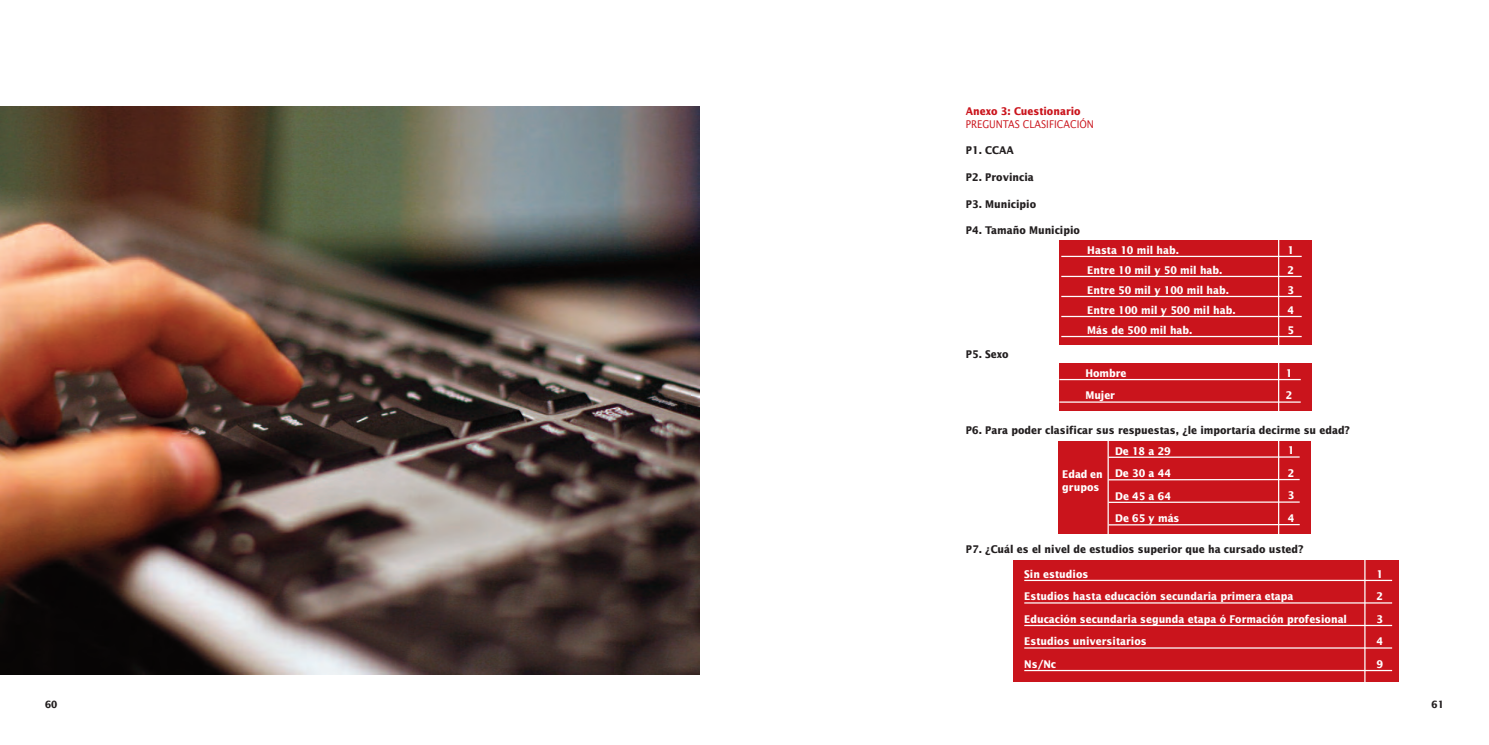
<style>
.page{position:relative;width:1489px;height:745px;background:#fff}
.page>*{position:absolute;margin:0;border:0;box-sizing:border-box;transform-origin:0 0}
.t1{font:700 10.62px/13.8px "Lucida Sans";color:#fff;scale:.9 1}
.t2{font:700 10.62px "Lucida Sans";color:#231f20;scale:.9 1}
.t3{font:10.62px "Lucida Sans";color:#ca141c;scale:.9 1}
.t4{font:700 10.62px "Lucida Sans";color:#ca141c;scale:.9 1}
.t5{font:700 10px "Lucida Sans";color:#231f20;scale:.9 1}
</style>
<div class="page">
<div style="left:1059px;top:363px;width:252px;height:47px;background:#ca141c"></div>
<div style="left:1059px;top:240px;width:252px;height:104px;background:#ca141c"></div>
<img style="left:0;top:106px;width:699px;height:567px">
<hr style="left:1061px;top:255px;width:240px;height:2px;background:#fff">
<hr style="left:1061px;top:275px;width:240px;height:2px;background:#fff">
<hr style="left:1061px;top:295px;width:240px;height:2px;background:#fff">
<hr style="left:1061px;top:315px;width:240px;height:2px;background:#fff">
<hr style="left:1061px;top:335px;width:240px;height:2px;background:#fff">
<hr style="left:1277px;top:222px;width:2px;height:193px;background:#fff">
<hr style="left:1059px;top:378px;width:241px;height:2px;background:#fff">
<hr style="left:1059px;top:401px;width:241px;height:1px;background:#fff">
<div style="left:1058px;top:441px;width:252px;height:92px;background:#ca141c"></div>
<hr style="left:1108px;top:456px;width:191px;height:1px;background:#fff">
<hr style="left:1108px;top:478px;width:191px;height:2px;background:#fff">
<hr style="left:1108px;top:501px;width:191px;height:1px;background:#fff">
<hr style="left:1108px;top:523px;width:191px;height:2px;background:#fff">
<hr style="left:1107px;top:433px;width:1px;height:110px;background:#fff">
<hr style="left:1277px;top:440px;width:2px;height:94px;background:#fff">
<div style="left:1013px;top:560px;width:385px;height:122px;background:#ca141c"></div>
<hr style="left:1024px;top:579px;width:367px;height:1px;background:#fff">
<hr style="left:1024px;top:602px;width:367px;height:1px;background:#fff">
<hr style="left:1024px;top:624px;width:367px;height:1px;background:#fff">
<hr style="left:1024px;top:647px;width:367px;height:1px;background:#fff">
<hr style="left:1024px;top:669px;width:367px;height:1px;background:#fff">
<hr style="left:1364px;top:556px;width:1px;height:130px;background:#fff">
<p class="t5" style="left:45px;top:699px;width:15px">60</p>
<p class="t4" style="left:965px;top:106px;width:129px">Anexo 3: Cuestionario</p>
<p class="t3" style="left:965px;top:120px;width:144px">PREGUNTAS CLASIFICACIÓN</p>
<p class="t2" style="left:965px;top:146px;width:55px">P1. CCAA</p>
<p class="t2" style="left:965px;top:173px;width:77px">P2. Provincia</p>
<p class="t2" style="left:965px;top:199px;width:80px">P3. Municipio</p>
<p class="t2" style="left:965px;top:226px;width:128px">P4. Tamaño Municipio</p>
<p class="t2" style="left:965px;top:349px;width:49px">P5. Sexo</p>
<p class="t1" style="left:1087px;top:243px;width:103px">Hasta 10 mil hab.</p>
<p class="t1" style="left:1287px;top:243px;width:9px">1</p>
<p class="t1" style="left:1087px;top:263px;width:152px">Entre 10 mil y 50 mil hab.</p>
<p class="t1" style="left:1287px;top:263px;width:9px">2</p>
<p class="t1" style="left:1087px;top:283px;width:159px">Entre 50 mil y 100 mil hab.</p>
<p class="t1" style="left:1287px;top:283px;width:9px">3</p>
<p class="t1" style="left:1087px;top:303px;width:166px">Entre 100 mil y 500 mil hab.</p>
<p class="t1" style="left:1287px;top:303px;width:9px">4</p>
<p class="t1" style="left:1087px;top:323px;width:118px">Más de 500 mil hab.</p>
<p class="t1" style="left:1287px;top:323px;width:9px">5</p>
<p class="t1" style="left:1085px;top:366px;width:47px">Hombre</p>
<p class="t1" style="left:1285px;top:366px;width:9px">1</p>
<p class="t1" style="left:1085px;top:389px;width:34px">Mujer</p>
<p class="t1" style="left:1285px;top:389px;width:9px">2</p>
<p class="t2" style="left:965px;top:426px;width:428px">P6. Para poder clasificar sus respuestas, ¿le importaría decirme su edad?</p>
<p class="t1" style="left:1062px;top:467px;width:46px">Edad en grupos</p>
<p class="t1" style="left:1115px;top:444px;width:63px">De 18 a 29</p>
<p class="t1" style="left:1287px;top:444px;width:9px">1</p>
<p class="t1" style="left:1115px;top:467px;width:63px">De 30 a 44</p>
<p class="t1" style="left:1287px;top:466px;width:9px">2</p>
<p class="t1" style="left:1115px;top:489px;width:63px">De 45 a 64</p>
<p class="t1" style="left:1287px;top:489px;width:9px">3</p>
<p class="t1" style="left:1115px;top:512px;width:73px">De 65 y más</p>
<p class="t1" style="left:1287px;top:511px;width:9px">4</p>
<p class="t2" style="left:965px;top:544px;width:377px">P7. ¿Cuál es el nivel de estudios superior que ha cursado usted?</p>
<p class="t1" style="left:1024px;top:567px;width:73px">Sin estudios</p>
<p class="t1" style="left:1376px;top:567px;width:9px">1</p>
<p class="t1" style="left:1024px;top:590px;width:301px">Estudios hasta educación secundaria primera etapa</p>
<p class="t1" style="left:1376px;top:590px;width:9px">2</p>
<p class="t1" style="left:1024px;top:612px;width:360px">Educación secundaria segunda etapa ó Formación profesional</p>
<p class="t1" style="left:1376px;top:612px;width:9px">3</p>
<p class="t1" style="left:1024px;top:635px;width:138px">Estudios universitarios</p>
<p class="t1" style="left:1376px;top:635px;width:9px">4</p>
<p class="t1" style="left:1024px;top:657px;width:37px">Ns/Nc</p>
<p class="t1" style="left:1376px;top:657px;width:9px">9</p>
<p class="t5" style="left:1431px;top:699px;width:15px">61</p>
</div>
